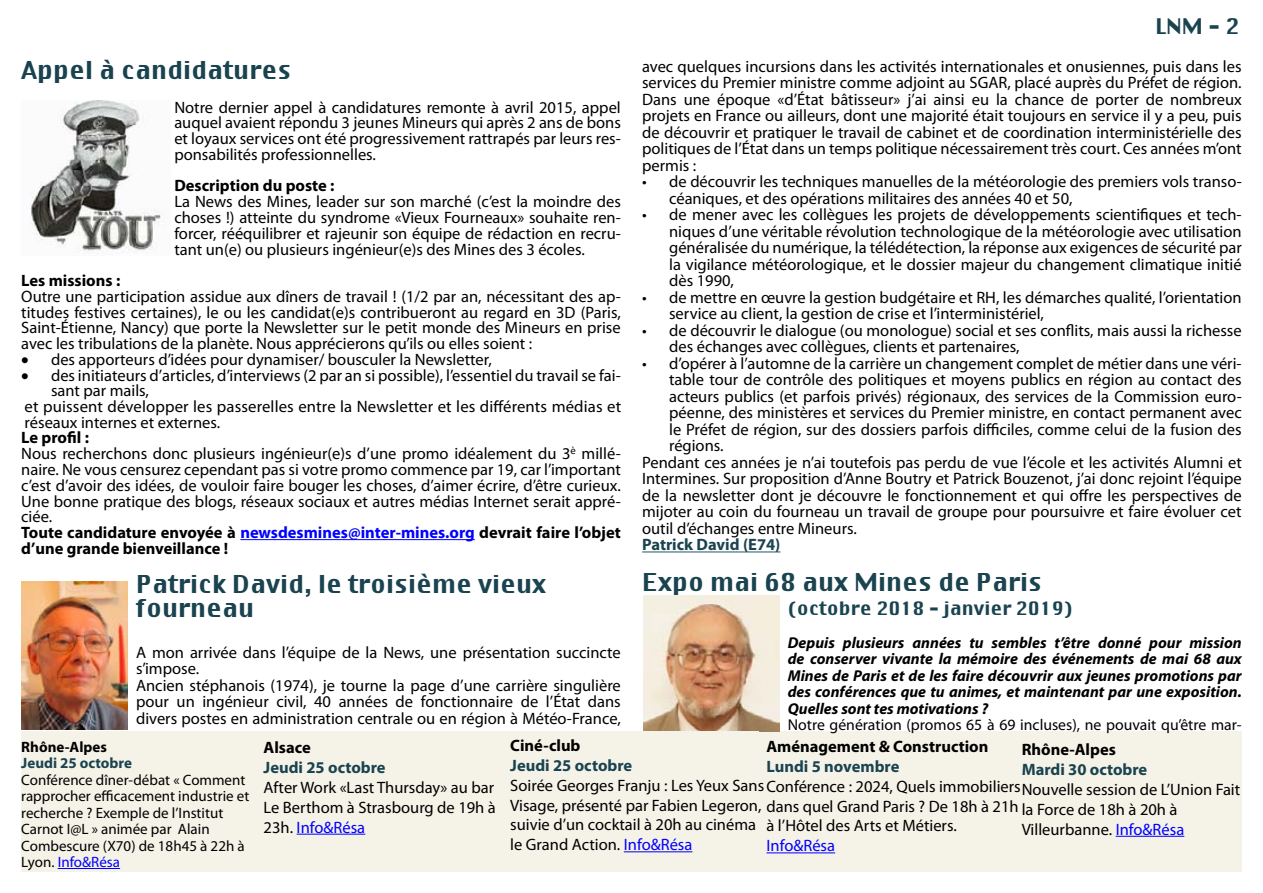
<style>
.page{position:relative;width:1263px;height:893px;background:#fff}
.page>*{position:absolute;margin:0;border:0;box-sizing:border-box;transform-origin:0 0}
.t1{font:24px/24px "Virtue";color:#1a4350}
.t2{font:21px "Virtue";color:#1a4350}
.t3{font:18px "Virtue";color:#1a4350}
.t4{font:16.5px/16.5px "Myriad Pro";color:#000}
.t5{font:700 16.5px "Myriad Pro";color:#000}
.t6{font:700 16.5px "Myriad Pro";color:#1a4350}
.t7{font:16.5px "Myriad Pro";color:#00f}
.t8{font:italic 700 15.75px/16.5px "Myriad Pro";color:#000;text-align:justify}
.t9{font:15.75px "Myriad Pro";color:#000}
.t10{font:15px/16.5px "Myriad Pro";color:#000}
.t11{font:700 15px "Myriad Pro";color:#1a4350}
.t12{font:700 15px "Myriad Pro";color:#000}
.s1{font-weight:700}
.s2{font-weight:700;color:#00f}
.s3{color:#00f}
</style>
<div class="page">
<div style="left:21px;top:731px;width:370px;height:141px;background:#f5f2e8"></div>
<div style="left:261px;top:731px;width:249px;height:141px;background:#f5f2e8"></div>
<div style="left:758px;top:731px;width:262px;height:141px;background:#f5f2e8"></div>
<div style="left:1020px;top:731px;width:222px;height:141px;background:#f5f2e8"></div>
<hr style="left:240px;top:539px;width:235px;height:1px;background:#00f">
<hr style="left:642px;top:552px;width:138px;height:1px;background:#215868">
<img style="left:30px;top:101px;width:135px;height:153px">
<img style="left:643px;top:595px;width:136px;height:136px">
<img style="left:21px;top:582px;width:106px;height:148px">
<hr style="left:58px;top:868px;width:62px;height:1px;background:#00f">
<hr style="left:297px;top:834px;width:68px;height:1px;background:#00f">
<hr style="left:1116px;top:836px;width:68px;height:1px;background:#00f">
<hr style="left:766px;top:852px;width:69px;height:1px;background:#00f">
<div style="left:510px;top:731px;width:249px;height:141px;background:#f5f2e8"></div>
<hr style="left:624px;top:851px;width:68px;height:1px;background:#00f">
<h1 class="t1" style="left:21px;top:57px;width:272px">Appel à candidatures</h1>
<p class="t4" style="left:174px;top:99px;width:448px;line-height:15.8px;text-align:justify">Notre dernier appel à candidatures remonte à avril 2015, appel auquel avaient répondu 3 jeunes Mineurs qui après 2 ans de bons et loyaux services ont été progressivement rattrapés par leurs res&shy;ponsabilités professionnelles.</p>
<p class="t5" style="left:174px;top:175px;width:162px">Description du poste :</p>
<p class="t4" style="left:174px;top:194px;width:448px;line-height:15.8px;text-align:justify">La News des Mines, leader sur son marché (c’est la moindre des choses !) atteinte du syndrome «Vieux Fourneaux» souhaite ren&shy;forcer, rééquilibrer et rajeunir son équipe de rédaction en recru&shy;tant un(e) ou plusieurs ingénieur(e)s des Mines des 3 écoles.</p>
<p class="t5" style="left:21px;top:270px;width:101px">Les missions :</p>
<p class="t4" style="left:21px;top:288px;width:601px;line-height:15.8px;text-align:justify">Outre une participation assidue aux dîners de travail ! (1/2 par an, nécessitant des ap&shy;titudes festives certaines), le ou les candidat(e)s contribueront au regard en 3D (Paris, Saint-Étienne, Nancy) que porte la Newsletter sur le petit monde des Mineurs en prise avec les tribulations de la planète. Nous apprécierons qu’ils ou elles soient :</p>
<p class="t4" style="left:21px;top:351px;width:472px">• des apporteurs d’idées pour dynamiser/ bousculer la Newsletter,</p>
<p class="t4" style="left:21px;top:366px;width:601px">• des initiateurs d’articles, d’interviews (2 par an si possible), l’essentiel du travail se fai-</p>
<p class="t4" style="left:51px;top:382px;width:100px">sant par mails,</p>
<p class="t4" style="left:25px;top:398px;width:598px">et puissent développer les passerelles entre la Newsletter et les différents médias et</p>
<p class="t4" style="left:25px;top:414px;width:197px">réseaux internes et externes.</p>
<p class="t4" style="left:21px;top:430px;width:601px;line-height:15.8px"><span class="s1">Le profil :<br></span>Nous recherchons donc plusieurs ingénieur(e)s d’une promo idéalement du 3<sup>è</sup> millé&shy;naire. Ne vous censurez cependant pas si votre promo commence par 19, car l’important c’est d’avoir des idées, de vouloir faire bouger les choses, d’aimer écrire, d’être curieux.<br>Une bonne pratique des blogs, réseaux sociaux et autres médias Internet serait appré&shy;ciée.<br><span class="s1">Toute candidature envoyée à</span> <span class="s2">newsdesmines@inter-mines.org</span> <span class="s1">devrait faire l’objet d’une grande bienveillance !</span></p>
<h1 class="t1" style="left:136px;top:572px;width:412px">Patrick David, le troisième vieux fourneau</h1>
<p class="t4" style="left:136px;top:644px;width:486px">A mon arrivée dans l’équipe de la News, une présentation succincte s’impose.<br>Ancien stéphanois (1974), je tourne la page d’une carrière singulière pour un ingénieur civil, 40 années de fonctionnaire de l’État dans divers postes en administration centrale ou en région à Météo-France,</p>
<p class="t2" style="left:1155px;top:12px;width:86px">LNM - 2</p>
<p class="t4" style="left:642px;top:58px;width:601px;text-align:justify">avec quelques incursions dans les activités internationales et onusiennes, puis dans les services du Premier ministre comme adjoint au SGAR, placé auprès du Préfet de région.<br>Dans une époque «d’État bâtisseur» j’ai ainsi eu la chance de porter de nombreux projets en France ou ailleurs, dont une majorité était toujours en service il y a peu, puis de découvrir et pratiquer le travail de cabinet et de coordination interministérielle des politiques de l’État dans un temps politique nécessairement très court. Ces années m’ont permis :</p>
<p class="t4" style="left:669px;top:173px;width:574px;text-indent:-27px">• de découvrir les techniques manuelles de la météorologie des premiers vols transo&shy;céaniques, et des opérations militaires des années 40 et 50,</p>
<p class="t4" style="left:669px;top:206px;width:574px;text-align:justify;text-indent:-27px">• de mener avec les collègues les projets de développements scientifiques et tech&shy;niques d’une véritable révolution technologique de la météorologie avec utilisation généralisée du numérique, la télédétection, la réponse aux exigences de sécurité par la vigilance météorologique, et le dossier majeur du changement climatique initié dès 1990,</p>
<p class="t4" style="left:669px;top:289px;width:574px;text-indent:-27px">• de mettre en œuvre la gestion budgétaire et RH, les démarches qualité, l’orientation service au client, la gestion de crise et l’interministériel,</p>
<p class="t4" style="left:669px;top:322px;width:574px;text-indent:-27px">• de découvrir le dialogue (ou monologue) social et ses conflits, mais aussi la richesse des échanges avec collègues, clients et partenaires,</p>
<p class="t4" style="left:642px;top:355px;width:601px">• d’opérer à l’automne de la carrière un changement complet de métier dans une véri-</p>
<p class="t4" style="left:669px;top:371px;width:574px">table tour de contrôle des politiques et moyens publics en région au contact des</p>
<p class="t4" style="left:669px;top:388px;width:574px">acteurs publics (et parfois privés) régionaux, des services de la Commission euro-</p>
<p class="t4" style="left:669px;top:404px;width:574px">péenne, des ministères et services du Premier ministre, en contact permanent avec</p>
<p class="t4" style="left:669px;top:421px;width:574px">le Préfet de région, sur des dossiers parfois difficiles, comme celui de la fusion des</p>
<p class="t4" style="left:669px;top:437px;width:56px">régions.</p>
<p class="t4" style="left:642px;top:454px;width:601px">Pendant ces années je n’ai toutefois pas perdu de vue l’école et les activités Alumni et</p>
<p class="t4" style="left:642px;top:470px;width:601px">Intermines. Sur proposition d’Anne Boutry et Patrick Bouzenot, j’ai donc rejoint l’équipe</p>
<p class="t4" style="left:642px;top:487px;width:601px">de la newsletter dont je découvre le fonctionnement et qui offre les perspectives de</p>
<p class="t4" style="left:642px;top:503px;width:601px">mijoter au coin du fourneau un travail de groupe pour poursuivre et faire évoluer cet</p>
<p class="t4" style="left:642px;top:520px;width:216px">outil d’échanges entre Mineurs.</p>
<p class="t6" style="left:642px;top:534px;width:140px">Patrick David (E74)</p>
<h1 class="t1" style="left:642px;top:569px;width:402px">Expo mai 68 aux Mines de Paris</h1>
<p class="t3" style="left:788px;top:596px;width:287px">(octobre 2018 - janvier 2019)</p>
<p class="t8" style="left:788px;top:634px;width:455px">Depuis plusieurs années tu sembles t’être donné pour mission de conserver vivante la mémoire des événements de mai 68 aux Mines de Paris et de les faire découvrir aux jeunes promotions par des conférences que tu animes, et maintenant par une exposition.<br>Quelles sont tes motivations ?</p>
<p class="t9" style="left:788px;top:715px;width:455px">Notre génération (promos 65 à 69 incluses), ne pouvait qu’être mar-</p>
<p class="t12" style="left:21px;top:737px;width:87px">Rhône-Alpes</p>
<p class="t11" style="left:21px;top:753px;width:112px">Jeudi 25 octobre</p>
<p class="t10" style="left:21px;top:771px;width:230px">Conférence dîner-débat « Comment rapprocher efficacement industrie et recherche ? Exemple de l’Institut<br>Carnot I@L » animée par Alain<br>Combescure (X70) de 18h45 à 22h à<br>Lyon. <span class="s3">Info&amp;Résa</span></p>
<p class="t5" style="left:264px;top:737px;width:49px">Alsace</p>
<p class="t6" style="left:264px;top:757px;width:123px">Jeudi 25 octobre</p>
<p class="t4" style="left:264px;top:777px;width:234px;line-height:19.8px;text-align:justify">After Work «Last Thursday» au bar Le Berthom à Strasbourg de 19h à 23h. <span class="s3">Info&amp;Résa</span></p>
<p class="t5" style="left:510px;top:735px;width:72px">Ciné-club</p>
<p class="t6" style="left:510px;top:755px;width:123px">Jeudi 25 octobre</p>
<p class="t5" style="left:766px;top:736px;width:223px">Aménagement &amp; Construction</p>
<p class="t6" style="left:766px;top:756px;width:134px">Lundi 5 novembre</p>
<p class="t4" style="left:510px;top:777px;width:512px;line-height:18.8px">Soirée Georges Franju : Les Yeux SansConférence : 2024, Quels immobiliers<br>Visage, présenté par Fabien Legeron, dans quel Grand Paris ? De 18h à 21h</p>
<p class="t4" style="left:766px;top:817px;width:192px">à l’Hôtel des Arts et Métiers.</p>
<p class="t7" style="left:766px;top:835px;width:70px">Info&amp;Résa</p>
<p class="t5" style="left:1022px;top:739px;width:96px">Rhône-Alpes</p>
<p class="t6" style="left:1022px;top:759px;width:127px">Mardi 30 octobre</p>
<p class="t4" style="left:1022px;top:779px;width:220px;line-height:19.8px">Nouvelle session de L’Union Fait la Force de 18h à 20h à<br>Villeurbanne. <span class="s3">Info&amp;Résa</span></p>
<p class="t4" style="left:510px;top:815px;width:247px;line-height:19.8px">suivie d’un cocktail à 20h au cinéma le Grand Action. <span class="s3">Info&amp;Résa</span></p>
</div>
